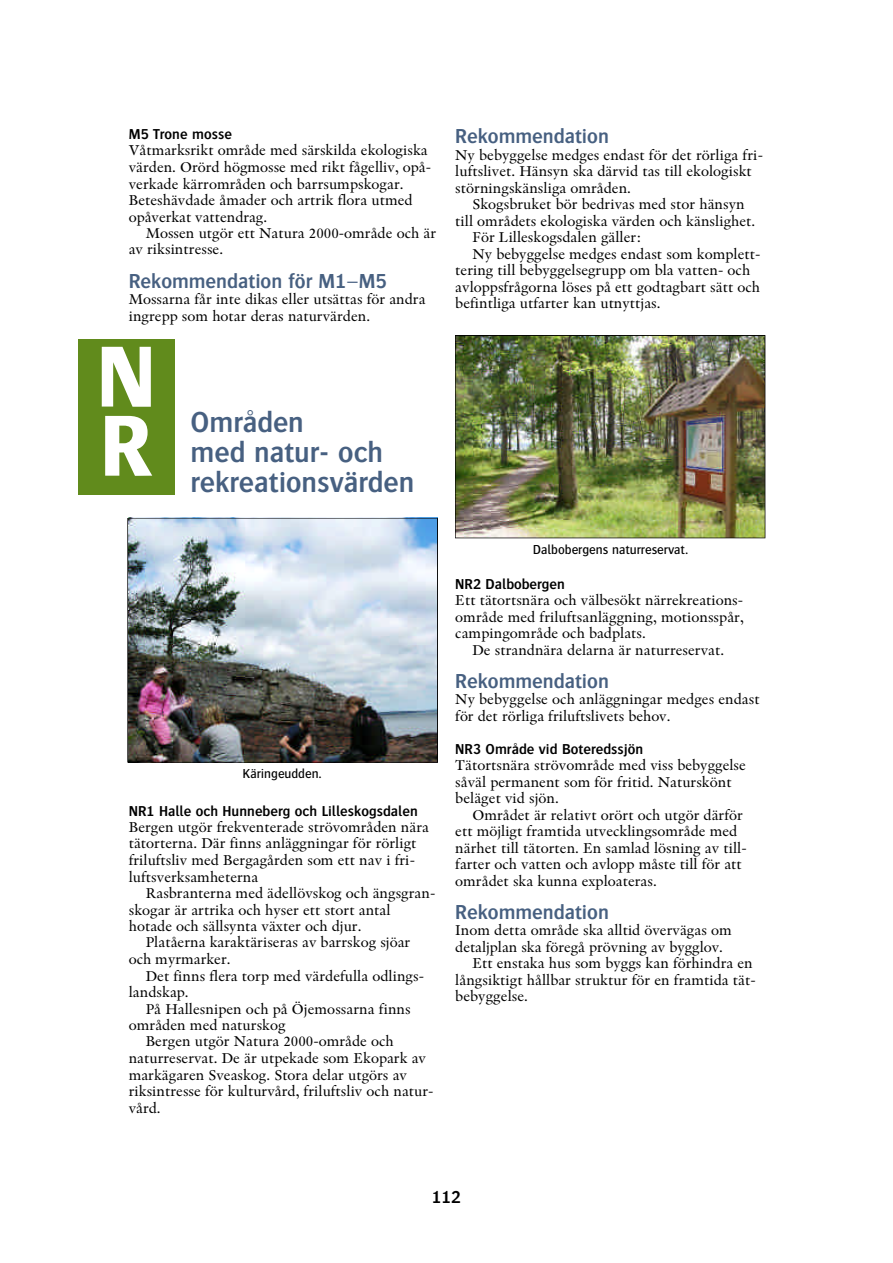
<style>
.page{position:relative;width:893px;height:1263px;background:#fff}
.page>*{position:absolute;margin:0;border:0;box-sizing:border-box;transform-origin:0 0}
.t1{font:700 90px/69.2px "Bosis";color:#fff}
.t2{font:600 30px/30px "Bosis";color:#476081}
.t3{font:600 21px "Bosis";color:#476081}
.t4{font:600 18px "Bosis";color:#000}
.t5{font:15px/16.5px "Indigo";color:#000}
.t6{font:600 15px "Bosis";color:#000}
.t7{font:500 13.5px "Bosis";color:#000}
</style>
<div class="page">
<img style="left:127px;top:518px;width:311px;height:245px">
<img style="left:455px;top:335px;width:310px;height:203px">
<div style="left:78px;top:339px;width:96px;height:156px;background:#618b1c"></div>
<p class="t6" style="left:129px;top:126px;width:105px">M5 Trone mosse</p>
<p class="t5" style="left:129px;top:142px;width:304px">Våtmarksrikt område med särskilda ekologiska värden. Orörd högmosse med rikt fågelliv, opå&shy;verkade kärrområden och barrsumpskogar.<br>Beteshävdade åmader och artrik flora utmed opåverkat vattendrag.</p>
<p class="t5" style="left:129px;top:225px;width:309px;text-indent:17px">Mossen utgör ett Natura 2000-område och är av riksintresse.</p>
<h3 class="t3" style="left:129px;top:269px;width:259px">Rekommendation för M1–M5</h3>
<p class="t5" style="left:129px;top:291px;width:298px">Mossarna får inte dikas eller utsättas för andra ingrepp som hotar deras naturvärden.</p>
<h1 class="t1" style="left:96px;top:340px;width:62px">N<br>R</h1>
<h2 class="t2" style="left:190px;top:407px;width:225px">Områden<br>med natur- och rekreationsvärden</h2>
<h3 class="t3" style="left:455px;top:125px;width:155px">Rekommendation</h3>
<p class="t5" style="left:455px;top:147px;width:309px">Ny bebyggelse medges endast för det rörliga fri&shy;luftslivet. Hänsyn ska därvid tas till ekologiskt störningskänsliga områden.</p>
<p class="t5" style="left:472px;top:196px;width:274px">Skogsbruket bör bedrivas med stor hänsyn</p>
<p class="t5" style="left:455px;top:213px;width:301px">till områdets ekologiska värden och känslighet.</p>
<p class="t5" style="left:472px;top:229px;width:171px">För Lilleskogsdalen gäller:</p>
<p class="t5" style="left:472px;top:246px;width:289px">Ny bebyggelse medges endast som komplett-</p>
<p class="t5" style="left:455px;top:262px;width:296px">tering till bebyggelsegrupp om bla vatten- och</p>
<p class="t5" style="left:455px;top:278px;width:306px">avloppsfrågorna löses på ett godtagbart sätt och</p>
<p class="t5" style="left:455px;top:295px;width:207px">befintliga utfarter kan utnyttjas.</p>
<p class="t7" style="left:242px;top:766px;width:81px">Käringeudden.</p>
<p class="t6" style="left:129px;top:802px;width:290px">NR1 Halle och Hunneberg och Lilleskogsdalen</p>
<p class="t5" style="left:129px;top:819px;width:302px">Bergen utgör frekventerade strövområden nära tätorterna. Där finns anläggningar för rörligt friluftsliv med Bergagården som ett nav i fri&shy;luftsverksamheterna</p>
<p class="t5" style="left:146px;top:885px;width:291px">Rasbranterna med ädellövskog och ängsgran-</p>
<p class="t5" style="left:129px;top:901px;width:263px">skogar är artrika och hyser ett stort antal</p>
<p class="t5" style="left:129px;top:918px;width:234px">hotade och sällsynta växter och djur.</p>
<p class="t5" style="left:146px;top:934px;width:266px">Platåerna karaktäriseras av barrskog sjöar</p>
<p class="t5" style="left:129px;top:951px;width:103px">och myrmarker.</p>
<p class="t5" style="left:146px;top:967px;width:280px">Det finns flera torp med värdefulla odlings-</p>
<p class="t5" style="left:129px;top:984px;width:61px">landskap.</p>
<p class="t5" style="left:146px;top:1000px;width:266px">På Hallesnipen och på Öjemossarna finns</p>
<p class="t5" style="left:129px;top:1017px;width:158px">områden med naturskog</p>
<p class="t5" style="left:146px;top:1033px;width:250px">Bergen utgör Natura 2000-område och</p>
<p class="t5" style="left:129px;top:1050px;width:299px">naturreservat. De är utpekade som Ekopark av</p>
<p class="t5" style="left:129px;top:1066px;width:280px">markägaren Sveaskog. Stora delar utgörs av</p>
<p class="t5" style="left:129px;top:1083px;width:306px">riksintresse för kulturvård, friluftsliv och natur-</p>
<p class="t5" style="left:129px;top:1099px;width:33px">vård.</p>
<p class="t7" style="left:533px;top:542px;width:157px">Dalbobergens naturreservat.</p>
<p class="t6" style="left:455px;top:576px;width:111px">NR2 Dalbobergen</p>
<p class="t5" style="left:455px;top:592px;width:290px;text-align:justify">Ett tätortsnära och välbesökt närrekreations&shy;område med friluftsanläggning, motionsspår, campingområde och badplats.</p>
<p class="t5" style="left:472px;top:642px;width:253px">De strandnära delarna är naturreservat.</p>
<h3 class="t3" style="left:455px;top:669px;width:155px">Rekommendation</h3>
<p class="t5" style="left:455px;top:691px;width:306px">Ny bebyggelse och anläggningar medges endast för det rörliga friluftslivets behov.</p>
<p class="t6" style="left:455px;top:741px;width:189px">NR3 Område vid Boteredssjön</p>
<p class="t5" style="left:455px;top:757px;width:292px">Tätortsnära strövområde med viss bebyggelse såväl permanent som för fritid. Naturskönt beläget vid sjön.</p>
<p class="t5" style="left:455px;top:807px;width:293px;text-indent:17px">Området är relativt orört och utgör därför ett möjligt framtida utvecklingsområde med närhet till tätorten. En samlad lösning av till&shy;farter och vatten och avlopp måste till för att området ska kunna exploateras.</p>
<h3 class="t3" style="left:455px;top:901px;width:155px">Rekommendation</h3>
<p class="t5" style="left:455px;top:922px;width:278px">Inom detta område ska alltid övervägas om</p>
<p class="t5" style="left:455px;top:939px;width:269px">detaljplan ska föregå prövning av bygglov.</p>
<p class="t5" style="left:472px;top:955px;width:282px">Ett enstaka hus som byggs kan förhindra en</p>
<p class="t5" style="left:455px;top:971px;width:302px">långsiktigt hållbar struktur för en framtida tät-</p>
<p class="t5" style="left:455px;top:988px;width:74px">bebyggelse.</p>
<p class="t4" style="left:431px;top:1187px;width:31px">112</p>
</div>
